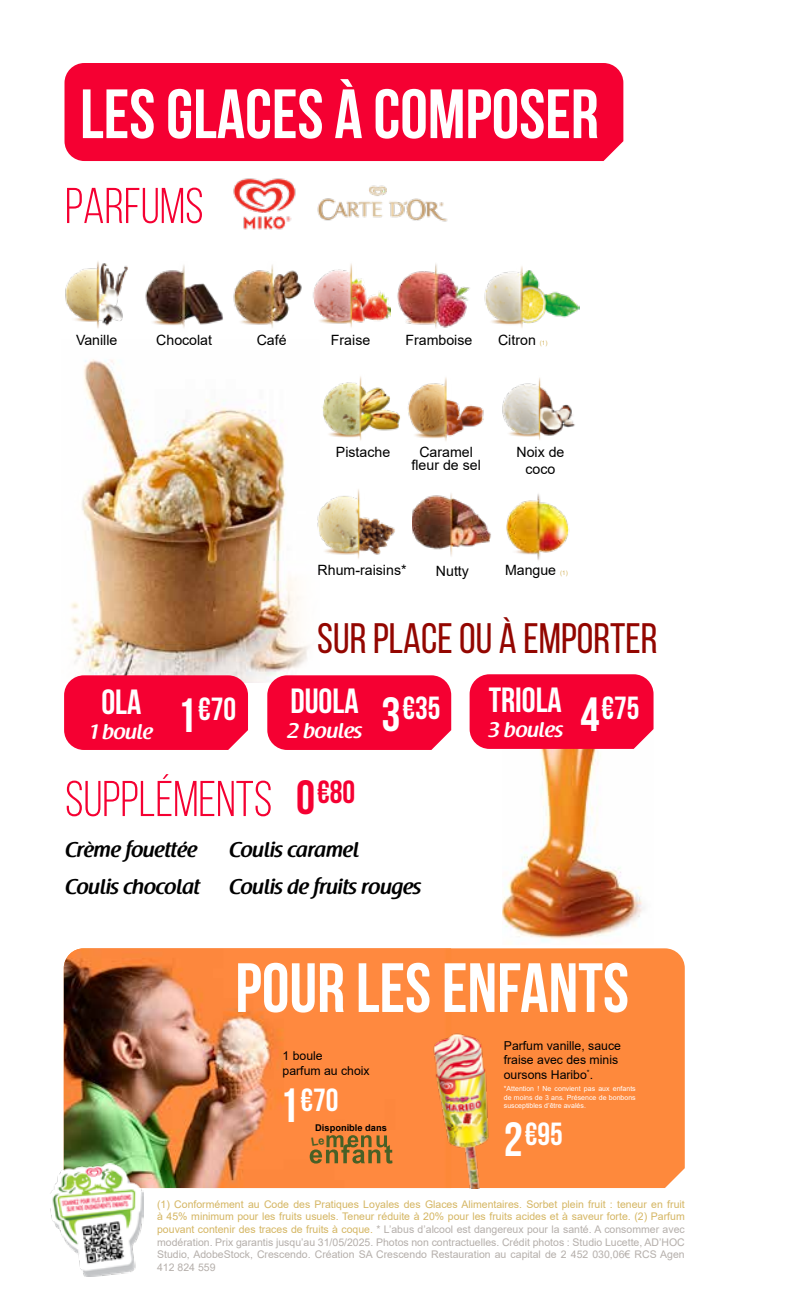
<style>
.page{position:relative;width:789px;height:1290px;background:#fff}
.page>*{position:absolute;margin:0;border:0;box-sizing:border-box;transform-origin:0 0}
.t1{font:700 69.48px "Bebas Neue";color:#fff}
.t2{font:50.23px "Bebas Neue";color:#f50032}
.t3{font:42.52px "Bebas Neue";color:#930600}
.t4{font:700 35px "Bebas Neue";color:#fff}
.t5{font:700 32.02px "Bebas Neue";color:#fff}
.t6{font:700 32.02px "Bebas Neue";color:#f50032}
.t7{font:600 21px/37.3px "Raspoutine";color:#000}
.t8{font:600 21px "Raspoutine";color:#fff}
.t9{font:14.17px/13px "Arial";color:#000;text-align:center}
.t10{font:12.25px/14.7px "Arial";color:#000}
.t11{font:10.5px/12.6px "Arial";color:#b5afab;text-align:justify}
.t12{font:700 9.28px "Arial";color:#000}
.t13{font:7px/8.4px "Arial";color:#fff;text-align:justify}
.t14{font:6.12px "Arial";color:#d5b663}
.s1{font-size:47.95px}
.s2{color:#d5b663}
</style>
<div class="page">
<img style="left:502px;top:749px;width:142px;height:193px">
<img style="left:71px;top:359px;width:238px;height:324px">
<div style="left:469px;top:674px;width:184px;height:75px;background:#f50032"></div>
<div style="left:451px;top:948px;width:234px;height:240px;background:#fe893c"></div>
<img style="left:64px;top:948px;width:387px;height:240px">
<img style="left:428px;top:1031px;width:65px;height:157px">
<img style="left:407px;top:377px;width:77px;height:64px">
<img style="left:322px;top:376px;width:79px;height:65px">
<img style="left:502px;top:377px;width:73px;height:63px">
<img style="left:317px;top:489px;width:78px;height:70px">
<img style="left:412px;top:493px;width:79px;height:63px">
<img style="left:506px;top:494px;width:63px;height:67px">
<img style="left:65px;top:261px;width:63px;height:67px">
<img style="left:145px;top:265px;width:78px;height:63px">
<img style="left:233px;top:264px;width:69px;height:64px">
<img style="left:313px;top:263px;width:77px;height:65px">
<img style="left:397px;top:263px;width:73px;height:65px">
<img style="left:484px;top:266px;width:95px;height:62px">
<img style="left:317px;top:185px;width:131px;height:37px">
<img style="left:233px;top:178px;width:63px;height:52px">
<div style="left:64px;top:63px;width:559px;height:98px;background:#f50032"></div>
<img style="left:50px;top:1163px;width:93px;height:113px">
<div style="left:64px;top:675px;width:184px;height:75px;background:#f50032"></div>
<div style="left:267px;top:675px;width:184px;height:75px;background:#f50032"></div>
<svg style="left:310px;top:1135px;width:82px;height:28px;background:#b37734"></svg>
<h1 class="t1" style="left:80px;top:76px;width:520px">LES GLACES À COMPOSER</h1>
<h2 class="t2" style="left:65px;top:179px;width:140px">PARFUMS</h2>
<h3 class="t9" style="left:76px;top:333px;width:43px">Vanille</h3>
<h3 class="t9" style="left:156px;top:333px;width:57px">Chocolat</h3>
<h3 class="t9" style="left:257px;top:333px;width:31px">Café</h3>
<h3 class="t9" style="left:331px;top:333px;width:41px">Fraise</h3>
<h3 class="t9" style="left:405px;top:333px;width:68px">Framboise</h3>
<h3 class="t9" style="left:498px;top:333px;width:39px">Citron</h3>
<p class="t14" style="left:540px;top:339px;width:9px">(1)</p>
<h3 class="t9" style="left:336px;top:446px;width:56px">Pistache</h3>
<h3 class="t9" style="left:411px;top:445px;width:71px">Caramel fleur de sel</h3>
<h3 class="t9" style="left:516px;top:443px;width:50px;line-height:17px">Noix de coco</h3>
<h3 class="t9" style="left:318px;top:563px;width:90px">Rhum-raisins*</h3>
<h3 class="t9" style="left:436px;top:564px;width:35px">Nutty</h3>
<h3 class="t9" style="left:505px;top:563px;width:53px">Mangue</h3>
<p class="t14" style="left:560px;top:568px;width:9px">(1)</p>
<h3 class="t4" style="left:101px;top:683px;width:41px">OLA</h3>
<h3 class="t8" style="left:90px;top:720px;width:65px">1 boule</h3>
<h3 class="t3" style="left:317px;top:615px;width:342px">SUR PLACE OU À EMPORTER</h3>
<h3 class="t5" style="left:177px;top:692px;width:60px"><span class="s1">1</span>€70</h3>
<h3 class="t4" style="left:290px;top:682px;width:70px">DUOLA</h3>
<h3 class="t8" style="left:287px;top:719px;width:77px">2 boules</h3>
<h3 class="t5" style="left:381px;top:690px;width:60px"><span class="s1">3</span>€35</h3>
<h3 class="t4" style="left:489px;top:680px;width:75px">TRIOLA</h3>
<h3 class="t8" style="left:488px;top:718px;width:77px">3 boules</h3>
<h3 class="t5" style="left:580px;top:690px;width:60px"><span class="s1">4</span>€75</h3>
<h2 class="t2" style="left:65px;top:772px;width:209px">SUPPLÉMENTS</h2>
<h3 class="t6" style="left:296px;top:774px;width:60px"><span class="s1">0</span>€80</h3>
<h3 class="t7" style="left:65px;top:831px;width:136px">Crème fouettée<br>Coulis chocolat</h3>
<h3 class="t7" style="left:229px;top:831px;width:194px">Coulis caramel<br>Coulis de fruits rouges</h3>
<h1 class="t1" style="left:235px;top:950px;width:395px">POUR LES ENFANTS</h1>
<p class="t10" style="left:283px;top:1048px;width:89px">1 boule<br>parfum au choix</p>
<h3 class="t5" style="left:279px;top:1082px;width:60px"><span class="s1">1</span>€70</h3>
<p class="t12" style="left:315px;top:1121px;width:73px">Disponible dans</p>
<p class="t10" style="left:504px;top:1038px;width:119px">Parfum vanille, sauce fraise avec des minis oursons Haribo<sup>*</sup>.</p>
<p class="t13" style="left:504px;top:1084px;width:133px">*Attention ! Ne convient pas aux enfants de moins de 3 ans. Présence de bonbons susceptibles d’être avalés.</p>
<h3 class="t5" style="left:504px;top:1116px;width:60px"><span class="s1">2</span>€95</h3>
<p class="t11" style="left:157px;top:1198px;width:529px"><span class="s2">(1) Conformément au Code des Pratiques Loyales des Glaces Alimentaires. Sorbet plein fruit : teneur en fruit à 45% minimum pour les fruits usuels. Teneur réduite à 20% pour les fruits acides et à saveur forte. (2) Parfum pouvant contenir des traces de fruits à coque.</span> * L’abus d’alcool est dangereux pour la santé. A consommer avec modération. Prix garantis jusqu’au 31/05/2025. Photos non contractuelles. Crédit photos : Studio Lucette, AD’HOC Studio, AdobeStock, Crescendo. Création SA Crescendo Restauration au capital de 2 452 030,06€ RCS Agen 412 824 559</p>
</div>
